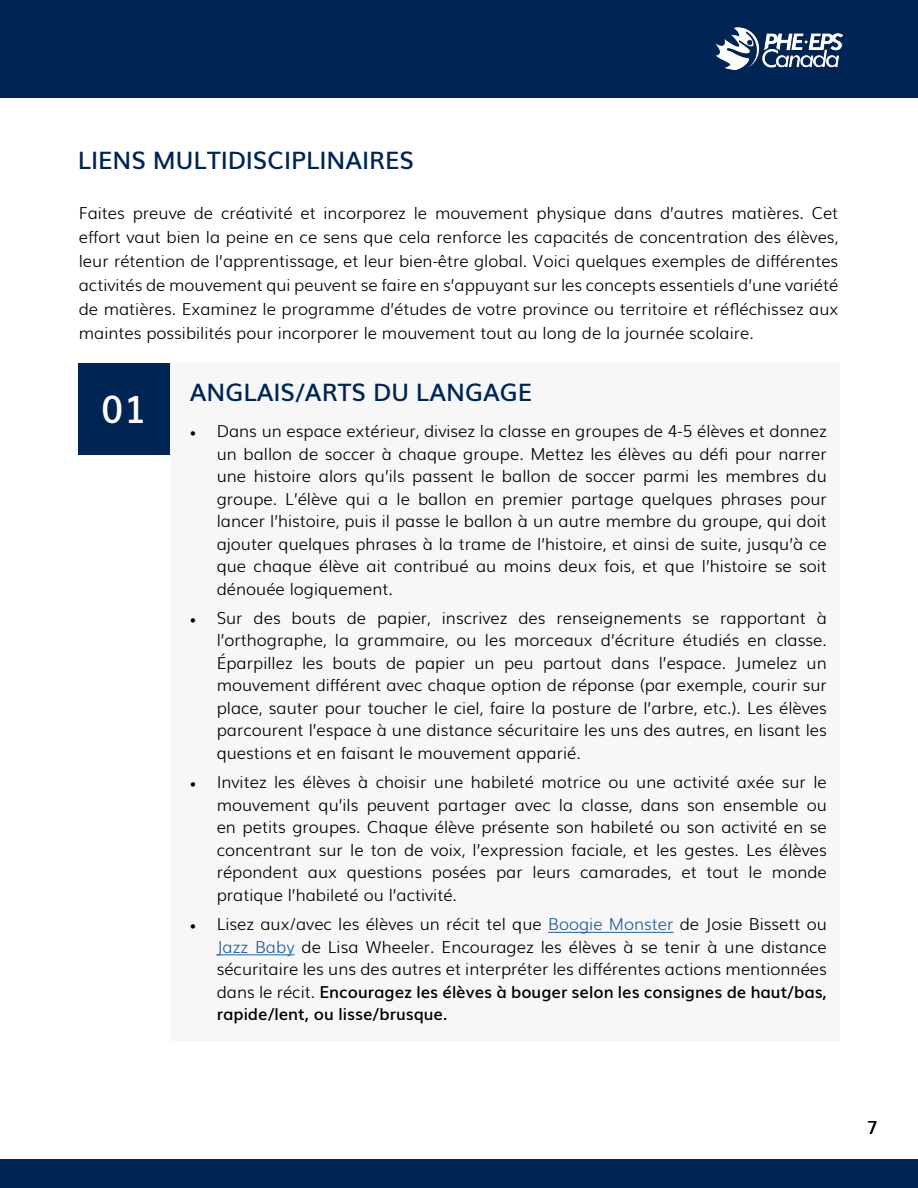
<style>
.page{position:relative;width:918px;height:1188px;background:#fff}
.page>*{position:absolute;margin:0;border:0;box-sizing:border-box;transform-origin:0 0}
.t1{font:600 37.5px "Muli";color:#fff}
.t2{font:600 24px "Muli";color:#002554}
.t3{font:18px "Muli";color:#000}
.t4{font:300 16.5px/22.5px "Muli";color:#000;text-align:justify}
.s1{font-family:"Minion Pro";font-weight:400}
.s2{color:#215e9e}
.s3{font-weight:600}
</style>
<div class="page">
<div style="left:0;top:1160px;width:918px;height:28px;background:#002554"></div>
<div style="left:0;top:0;width:918px;height:97px;background:#002554"></div>
<img style="left:715px;top:28px;width:127px;height:42px">
<div style="left:78px;top:363px;width:92px;height:92px;background:#002554"></div>
<div style="left:170px;top:363px;width:669px;height:678px;background:#f7f7f7"></div>
<hr style="left:548px;top:932px;width:126px;height:1px;background:#215e9e">
<hr style="left:217px;top:954px;width:78px;height:1px;background:#215e9e">
<h2 class="t2" style="left:78px;top:141px;width:338px">LIENS MULTIDISCIPLINAIRES</h2>
<p class="t4" style="left:79px;top:200px;width:761px;line-height:24px">Faites preuve de créativité et incorporez le mouvement physique dans d’autres matières. Cet effort vaut bien la peine en ce sens que cela renforce les capacités de concentration des élèves, leur rétention de l’apprentissage, et leur bien-être global. Voici quelques exemples de différentes activités de mouvement qui peuvent se faire en s’appuyant sur les concepts essentiels d’une variété de matières. Examinez le programme d’études de votre province ou territoire et réfléchissez aux maintes possibilités pour incorporer le mouvement tout au long de la journée scolaire.</p>
<h1 class="t1" style="left:101px;top:378px;width:47px">01</h1>
<h2 class="t2" style="left:190px;top:373px;width:344px">ANGLAIS/ARTS DU LANGAGE</h2>
<p class="t4" style="left:217px;top:419px;width:612px;text-indent:-27px"><span class="s1">•</span> Dans un espace extérieur, divisez la classe en groupes de 4-5 élèves et donnez un ballon de soccer à chaque groupe. Mettez les élèves au défi pour narrer une histoire alors qu’ils passent le ballon de soccer parmi les membres du groupe. L’élève qui a le ballon en premier partage quelques phrases pour lancer l’histoire, puis il passe le ballon à un autre membre du groupe, qui doit ajouter quelques phrases à la trame de l’histoire, et ainsi de suite, jusqu’à ce que chaque élève ait contribué au moins deux fois, et que l’histoire se soit dénouée logiquement.</p>
<p class="t4" style="left:217px;top:605px;width:612px;text-indent:-27px"><span class="s1">•</span> Sur des bouts de papier, inscrivez des renseignements se rapportant à l’orthographe, la grammaire, ou les morceaux d’écriture étudiés en classe.<br>Éparpillez les bouts de papier un peu partout dans l’espace. Jumelez un mouvement différent avec chaque option de réponse (par exemple, courir sur place, sauter pour toucher le ciel, faire la posture de l’arbre, etc.). Les élèves parcourent l’espace à une distance sécuritaire les uns des autres, en lisant les questions et en faisant le mouvement apparié.</p>
<p class="t4" style="left:217px;top:770px;width:612px;text-indent:-27px"><span class="s1">•</span> Invitez les élèves à choisir une habileté motrice ou une activité axée sur le mouvement qu’ils peuvent partager avec la classe, dans son ensemble ou en petits groupes. Chaque élève présente son habileté ou son activité en se concentrant sur le ton de voix, l’expression faciale, et les gestes. Les élèves répondent aux questions posées par leurs camarades, et tout le monde pratique l’habileté ou l’activité.</p>
<p class="t4" style="left:217px;top:912px;width:612px;text-indent:-27px"><span class="s1">•</span> Lisez aux/avec les élèves un récit tel que <span class="s2">Boogie Monster</span> de Josie Bissett ou <span class="s2">Jazz Baby</span> de Lisa Wheeler. Encouragez les élèves à se tenir à une distance sécuritaire les uns des autres et interpréter les différentes actions mentionnées dans le récit. <span class="s3">Encouragez les élèves à bouger selon les consignes de haut/bas, rapide/lent, ou lisse/brusque.</span></p>
<p class="t3" style="left:867px;top:1112px;width:12px">7</p>
</div>
